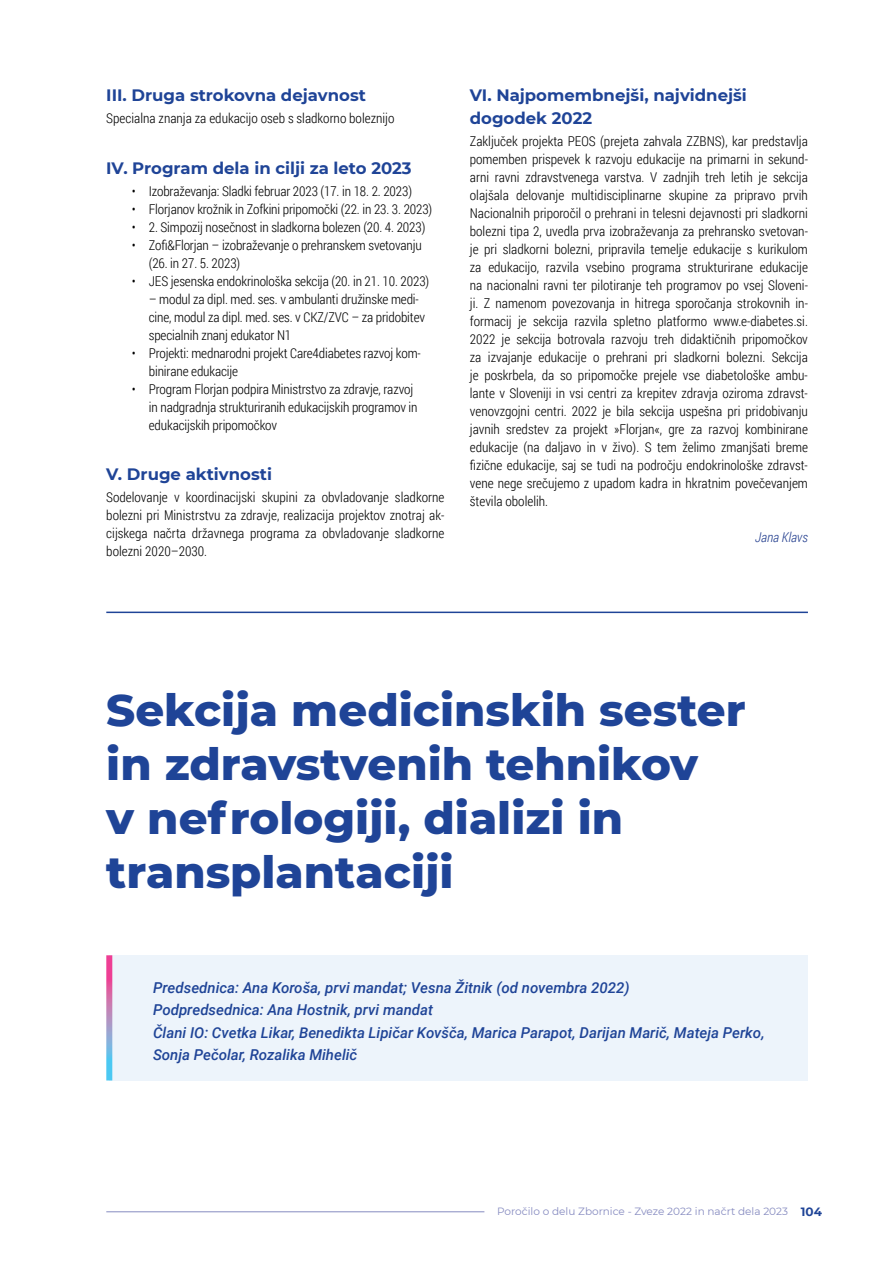
<style>
.page{position:relative;width:893px;height:1263px;background:#fff}
.page>*{position:absolute;margin:0;border:0;box-sizing:border-box;transform-origin:0 0}
.t1{font:800 45px/54px "Montserrat";color:#1f4497}
.t2{font:700 16.5px/22.5px "Montserrat";color:#1f4497}
.t3{font:italic 500 15px/22.5px "Roboto";color:#1f4497}
.t4{font:300 13.5px/18px "Roboto Condensed";letter-spacing:-.01em;color:#000}
.t5{font:italic 300 13.5px "Roboto Condensed";color:#25408f}
.t6{font:10.5px "Montserrat";color:#868bc0}
.s1{font-weight:700;font-size:12px;color:#1f4497}
</style>
<div class="page">
<hr style="left:106px;top:1211px;width:378px;height:1px;background:#868bc0">
<hr style="left:106px;top:612px;width:702px;height:1px;background:#1f4497">
<div style="left:109px;top:955px;width:699px;height:125px;background:#edf4fb"></div>
<svg style="left:106px;top:955px;width:6px;height:125px"></svg>
<p class="t2" style="left:106px;top:83px;width:261px">III. Druga strokovna dejavnost</p>
<p class="t4" style="left:106px;top:109px;width:290px">Specialna znanja za edukacijo oseb s sladkorno boleznijo</p>
<p class="t2" style="left:106px;top:156px;width:307px">IV. Program dela in cilji za leto 2023</p>
<p class="t4" style="left:132px;top:182px;width:282px">• Izobraževanja: Sladki februar 2023 (17. in 18. 2. 2023)</p>
<p class="t4" style="left:132px;top:200px;width:302px">• Florjanov krožnik in Zofkini pripomočki (22. in 23. 3. 2023)</p>
<p class="t4" style="left:132px;top:218px;width:295px">• 2. Simpozij nosečnost in sladkorna bolezen (20. 4. 2023)</p>
<p class="t4" style="left:149px;top:236px;width:275px;text-indent:-17px">• Zofi&amp;Florjan – izobraževanje o prehranskem svetovanju (26. in 27. 5. 2023)</p>
<p class="t4" style="left:132px;top:272px;width:299px">• JES jesenska endokrinološka sekcija (20. in 21. 10. 2023)</p>
<p class="t4" style="left:149px;top:289px;width:278px">– modul za dipl. med. ses. v ambulanti družinske medi&shy;cine, modul za dipl. med. ses. v CKZ/ZVC – za pridobitev specialnih znanj edukator N1</p>
<p class="t4" style="left:149px;top:343px;width:274px;text-indent:-17px">• Projekti: mednarodni projekt Care4diabetes razvoj kom&shy;binirane edukacije</p>
<p class="t4" style="left:149px;top:379px;width:270px;text-indent:-17px">• Program Florjan podpira Ministrstvo za zdravje, razvoj in nadgradnja strukturiranih edukacijskih programov in edukacijskih pripomočkov</p>
<p class="t2" style="left:106px;top:462px;width:167px">V. Druge aktivnosti</p>
<p class="t4" style="left:106px;top:488px;width:340px;text-align:justify">Sodelovanje v koordinacijski skupini za obvladovanje sladkorne bolezni pri Ministrstvu za zdravje, realizacija projektov znotraj ak&shy;cijskega načrta državnega programa za obvladovanje sladkorne bolezni 2020–2030.</p>
<p class="t2" style="left:470px;top:83px;width:279px">VI. Najpomembnejši, najvidnejši dogodek 2022</p>
<p class="t4" style="left:470px;top:132px;width:340px;text-align:justify">Zaključek projekta PEOS (prejeta zahvala ZZBNS), kar predstavlja pomemben prispevek k razvoju edukacije na primarni in sekund&shy;arni ravni zdravstvenega varstva. V zadnjih treh letih je sekcija olajšala delovanje multidisciplinarne skupine za pripravo prvih Nacionalnih priporočil o prehrani in telesni dejavnosti pri sladkorni bolezni tipa 2, uvedla prva izobraževanja za prehransko svetovan&shy;je pri sladkorni bolezni, pripravila temelje edukacije s kurikulom za edukacijo, razvila vsebino programa strukturirane edukacije na nacionalni ravni ter pilotiranje teh programov po vsej Sloveni&shy;ji. Z namenom povezovanja in hitrega sporočanja strokovnih in&shy;formacij je sekcija razvila spletno platformo www.e-diabetes.si.<br>2022 je sekcija botrovala razvoju treh didaktičnih pripomočkov za izvajanje edukacije o prehrani pri sladkorni bolezni. Sekcija je poskrbela, da so pripomočke prejele vse diabetološke ambu&shy;lante v Sloveniji in vsi centri za krepitev zdravja oziroma zdravst&shy;venovzgojni centri. 2022 je bila sekcija uspešna pri pridobivanju javnih sredstev za projekt »Florjan«, gre za razvoj kombinirane edukacije (na daljavo in v živo). S tem želimo zmanjšati breme fizične edukacije, saj se tudi na področju endokrinološke zdravst&shy;vene nege srečujemo z upadom kadra in hkratnim povečevanjem števila obolelih.</p>
<p class="t5" style="left:755px;top:528px;width:54px">Jana Klavs</p>
<h1 class="t1" style="left:106px;top:681px;width:641px">Sekcija medicinskih sester in zdravstvenih tehnikov<br>v nefrologiji, dializi in transplantaciji</h1>
<p class="t3" style="left:153px;top:975px;width:613px">Predsednica: Ana Koroša, prvi mandat; Vesna Žitnik (od novembra 2022)<br>Podpredsednica: Ana Hostnik, prvi mandat<br>Člani IO: Cvetka Likar, Benedikta Lipičar Kovšča, Marica Parapot, Darijan Marič, Mateja Perko, Sonja Pečolar, Rozalika Mihelič</p>
<p class="t6" style="left:497px;top:1204px;width:326px">Poročilo o delu Zbornice - Zveze 2022 in načrt dela 2023 <span class="s1">104</span></p>
</div>
